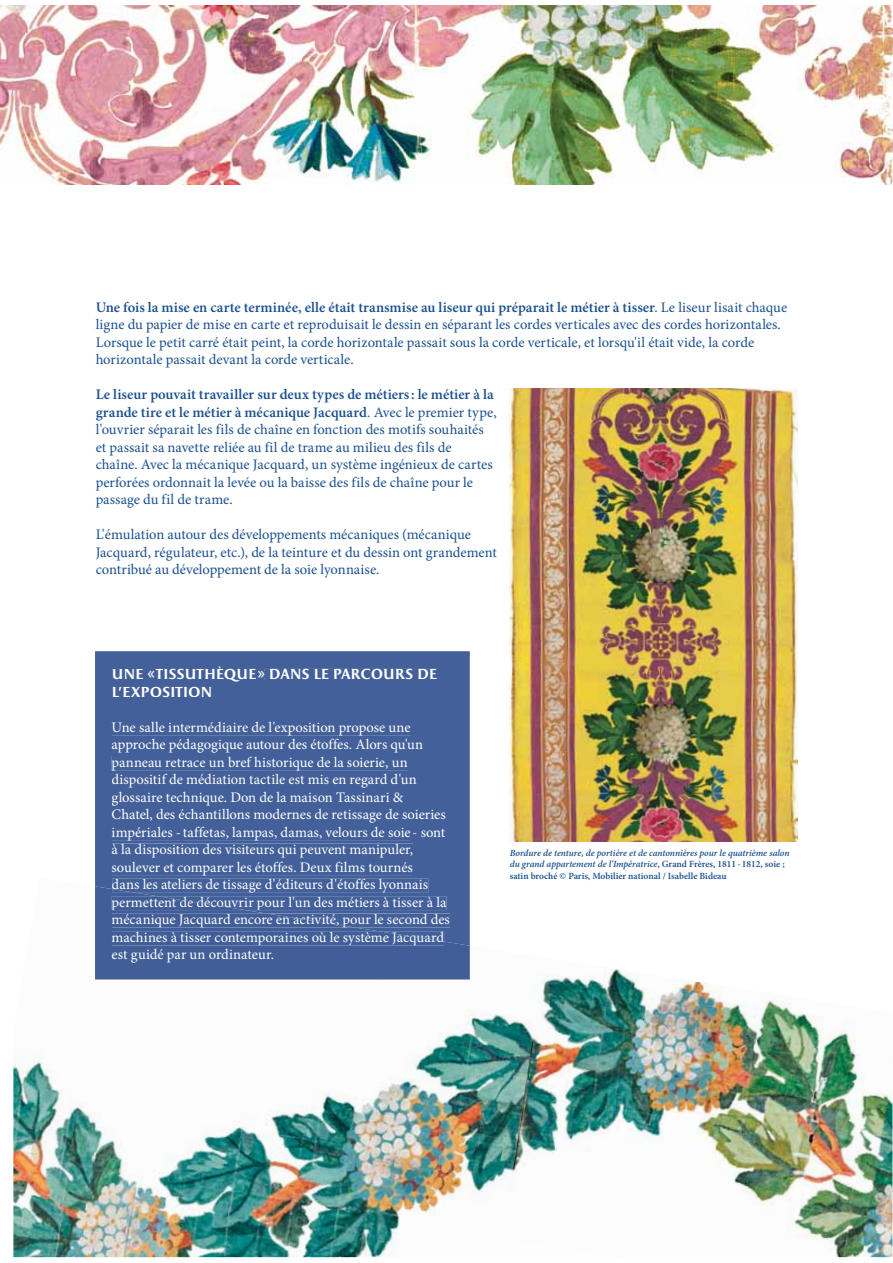
<style>
.page{position:relative;width:893px;height:1263px;background:#fff}
.page>*{position:absolute;margin:0;border:0;box-sizing:border-box;transform-origin:0 0}
.t1{font:14.55px/17.5px "Minion Pro";color:#1a5090}
.t2{font:14.55px/17.5px "Minion Pro";color:#fff}
.t3{font:700 14.55px/17.5px "Apollon";letter-spacing:-.03em;color:#fff}
.t4{font:italic 600 9.45px/11.4px "Minion Pro";color:#1a5090}
.s1{font-weight:600}
.s2{font-weight:400}
.s3{font-style:normal}
</style>
<div class="page">
<img style="left:509px;top:440px;width:289px;height:402px">
<img style="left:509px;top:389px;width:289px;height:51px">
<img style="left:0;top:5px;width:893px;height:180px">
<img style="left:13px;top:1056px;width:71px;height:201px">
<img style="left:84px;top:1066px;width:404px;height:191px">
<img style="left:78px;top:1220px;width:240px;height:37px">
<img style="left:411px;top:969px;width:363px;height:97px">
<img style="left:488px;top:1002px;width:405px;height:255px">
<img style="left:485px;top:1236px;width:137px;height:21px">
<div style="left:95px;top:651px;width:375px;height:235px;background:#43609b"></div>
<div style="left:95px;top:886px;width:375px;height:94px;background:#415e99"></div>
<div style="left:113px;top:669px;width:30px;height:10px;background:#43609b"></div>
<div style="left:148px;top:671px;width:6px;height:7px;background:#43609b"></div>
<div style="left:156px;top:667px;width:100px;height:15px;background:#43609b"></div>
<div style="left:258px;top:671px;width:7px;height:7px;background:#43609b"></div>
<div style="left:265px;top:669px;width:172px;height:10px;background:#43609b"></div>
<div style="left:113px;top:686px;width:98px;height:11px;background:#43609b"></div>
<div style="left:112px;top:721px;width:299px;height:14px;background:#43609b"></div>
<div style="left:112px;top:739px;width:311px;height:14px;background:#43609b"></div>
<div style="left:112px;top:756px;width:296px;height:14px;background:#43609b"></div>
<div style="left:112px;top:774px;width:305px;height:14px;background:#43609b"></div>
<div style="left:112px;top:791px;width:291px;height:14px;background:#43609b"></div>
<div style="left:112px;top:809px;width:334px;height:14px;background:#43609b"></div>
<div style="left:112px;top:826px;width:68px;height:14px;background:#43609b"></div>
<div style="left:183px;top:826px;width:227px;height:14px;background:#43609b"></div>
<div style="left:413px;top:828px;width:32px;height:9px;background:#43609b"></div>
<div style="left:112px;top:844px;width:301px;height:14px;background:#43609b"></div>
<div style="left:112px;top:861px;width:301px;height:14px;background:#43609b"></div>
<svg style="left:112px;top:879px;width:338px;height:63px;background:#46629c"></svg>
<img style="left:112px;top:931px;width:332px;height:14px">
<div style="left:112px;top:949px;width:162px;height:14px;background:#415e99"></div>
<p class="t1" style="left:96px;top:300px;width:693px"><span class="s1">Une fois la mise en carte terminée, elle était transmise au liseur qui préparait le métier à tisser</span>. Le liseur lisait chaque ligne du papier de mise en carte et reproduisait le dessin en séparant les cordes verticales avec des cordes horizontales.<br>Lorsque le petit carré était peint, la corde horizontale passait sous la corde verticale, et lorsqu'il était vide, la corde horizontale passait devant la corde verticale.</p>
<p class="t1" style="left:96px;top:387px;width:403px"><span class="s1">Le liseur pouvait travailler sur deux types de métiers : le métier à la grande tire et le métier à mécanique Jacquard</span>. Avec le premier type, l'ouvrier séparait les fils de chaîne en fonction des motifs souhaités et passait sa navette reliée au fil de trame au milieu des fils de chaîne. Avec la mécanique Jacquard, un système ingénieux de cartes perforées ordonnait la levée ou la baisse des fils de chaîne pour le passage du fil de trame.</p>
<p class="t1" style="left:96px;top:527px;width:403px">L'émulation autour des développements mécaniques (mécanique<br>Jacquard, régulateur, etc.), de la teinture et du dessin ont grandement contribué au développement de la soie lyonnaise.</p>
<p class="t3" style="left:112px;top:665px;width:327px">UNE <span class="s2">«</span>TISSUTHÈQUE<span class="s2">»</span> DANS LE PARCOURS DE<br>L'EXPOSITION</p>
<p class="t2" style="left:112px;top:719px;width:340px">Une salle intermédiaire de l'exposition propose une approche pédagogique autour des étoffes. Alors qu'un panneau retrace un bref historique de la soierie, un dispositif de médiation tactile est mis en regard d'un glossaire technique. Don de la maison Tassinari &amp;<br>Chatel, des échantillons modernes de retissage de soieries impériales -taffetas, lampas, damas, velours de soie - sont à la disposition des visiteurs qui peuvent manipuler, soulever et comparer les étoffes. Deux films tournés<br>dans les ateliers de tissage d'éditeurs d'étoffes lyonnais permettent de découvrir pour l'un des métiers à tisser à la mécanique Jacquard encore en activité, pour le second des machines à tisser contemporaines où le système Jacquard est guidé par un ordinateur.</p>
<p class="t4" style="left:510px;top:848px;width:281px">Bordure de tenture, de portière et de cantonnières pour le quatrième salon du grand appartement de l'Impératrice<span class="s3">, Grand Frères, 1811 - 1812, soie ; satin broché © Paris, Mobilier national / Isabelle Bideau</span></p>
</div>
